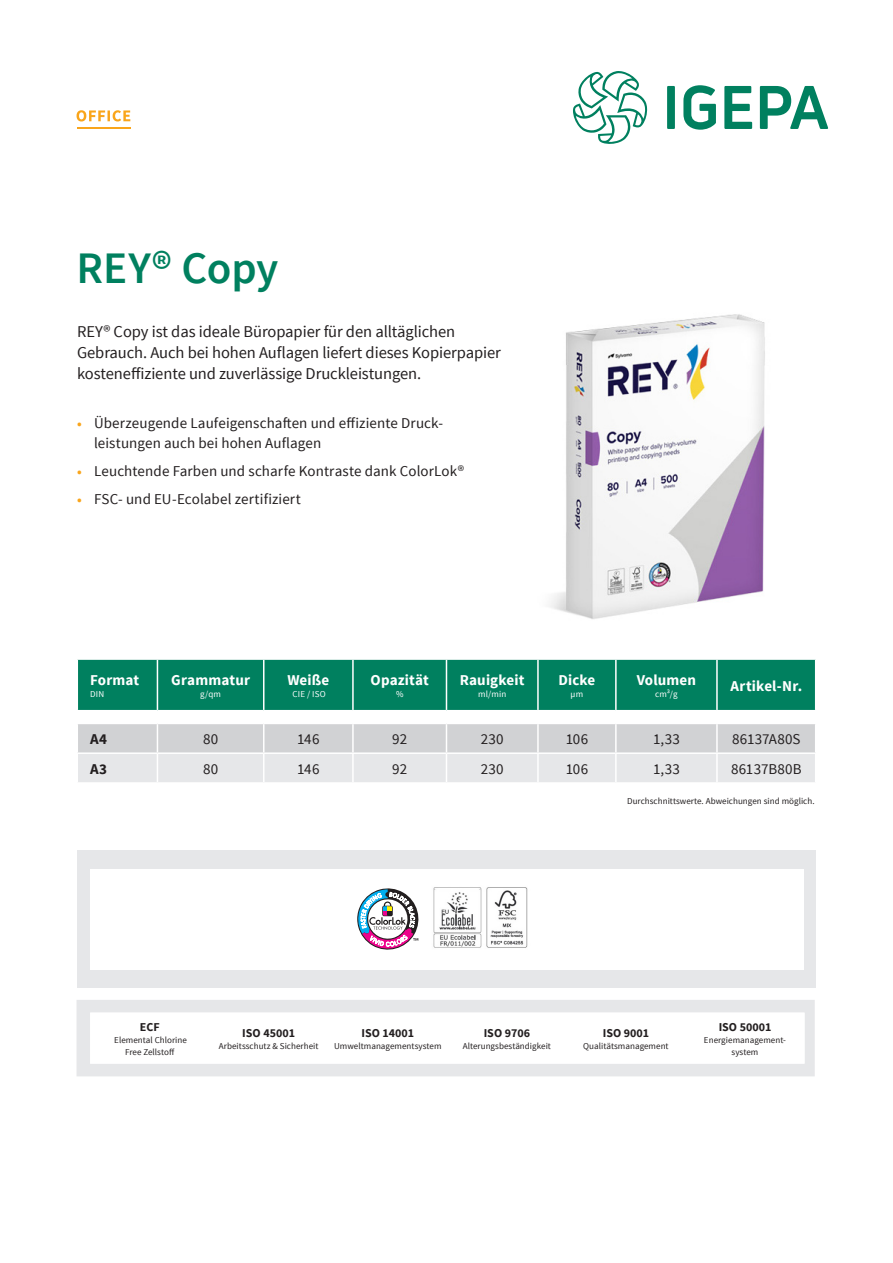
<style>
.page{position:relative;width:893px;height:1263px;background:#fff}
.page>*{position:absolute;margin:0;border:0;box-sizing:border-box;transform-origin:0 0}
.t1{font:600 45px "Source Sans Pro";letter-spacing:-.005em;color:#00805f}
.t2{font:16.5px/21px "Source Sans Pro";letter-spacing:-.005em;color:#231f20}
.t3{font:15px/19.5px "Source Sans Pro";letter-spacing:.01em;color:#231f20}
.t4{font:700 15px "Source Sans Pro";letter-spacing:.01em;color:#fff}
.t5{font:700 15px "Source Sans Pro";color:#231f20}
.t6{font:700 12px "Source Sans Pro";color:#231f20}
.t7{font:9px/12px "Source Sans Pro";letter-spacing:.005em;color:#231f20;text-align:center}
.t8{font:9px "Source Sans Pro";letter-spacing:.025em;color:#fff}
.s1{font-weight:700;font-size:13.5px;color:#f9a51b}
</style>
<div class="page">
<img style="left:550px;top:314px;width:215px;height:305px">
<div style="left:77px;top:1000px;width:738px;height:76px;background:#e6e7e9"></div>
<svg style="left:90px;top:1012px;width:714px;height:52px"></svg>
<div style="left:77px;top:850px;width:739px;height:138px;background:#e6e7e9"></div>
<div style="left:90px;top:869px;width:714px;height:100px;background:#fff"></div>
<svg style="left:77px;top:660px;width:739px;height:122px;background:#87bbaf"></svg>
<hr style="left:538px;top:752px;width:78px;height:2px;background:#fff">
<hr style="left:537px;top:754px;width:2px;height:28px;background:#fff">
<hr style="left:616px;top:752px;width:101px;height:2px;background:#fff">
<hr style="left:615px;top:754px;width:2px;height:28px;background:#fff">
<hr style="left:716px;top:754px;width:2px;height:28px;background:#fff">
<svg style="left:357px;top:888px;width:62px;height:62px"></svg>
<img style="left:433px;top:887px;width:95px;height:61px">
<svg style="left:77px;top:110px;width:53px;height:11px"></svg>
<hr style="left:77px;top:127px;width:53px;height:1px;background:#f9a51b">
<svg style="left:683px;top:85px;width:33px;height:45px"></svg>
<div style="left:667px;top:86px;width:8px;height:43px;background:#00805f"></div>
<svg style="left:724px;top:86px;width:28px;height:43px"></svg>
<svg style="left:760px;top:86px;width:68px;height:43px"></svg>
<svg style="left:573px;top:71px;width:74px;height:73px"></svg>
<h1 class="t1" style="left:77px;top:240px;width:203px">REY® Copy</h1>
<p class="t2" style="left:77px;top:322px;width:425px">REY® Copy ist das ideale Büropapier für den alltäglichen<br>Gebrauch. Auch bei hohen Auflagen liefert dieses Kopierpapier kosteneffiziente und zuverlässige Druckleistungen.</p>
<p class="t3" style="left:94px;top:414px;width:351px;text-indent:-17px"><span class="s1">•</span> Überzeugende Laufeigenschaften und effiziente Druck&shy;leistungen auch bei hohen Auflagen</p>
<p class="t3" style="left:77px;top:461px;width:389px"><span class="s1">•</span> Leuchtende Farben und scharfe Kontraste dank ColorLok®</p>
<p class="t3" style="left:77px;top:489px;width:225px"><span class="s1">•</span> FSC- und EU-Ecolabel zertifiziert</p>
<p class="t4" style="left:90px;top:670px;width:51px">Format</p>
<p class="t8" style="left:90px;top:688px;width:16px">DIN</p>
<p class="t4" style="left:171px;top:670px;width:80px">Grammatur</p>
<p class="t8" style="left:200px;top:688px;width:22px">g/qm</p>
<p class="t4" style="left:287px;top:670px;width:44px">Weiße</p>
<p class="t8" style="left:293px;top:688px;width:35px">CIE / ISO</p>
<p class="t4" style="left:370px;top:670px;width:60px">Opazität</p>
<p class="t8" style="left:396px;top:688px;width:9px">%</p>
<p class="t4" style="left:460px;top:670px;width:66px">Rauigkeit</p>
<p class="t8" style="left:478px;top:688px;width:30px">ml/min</p>
<p class="t4" style="left:558px;top:670px;width:39px">Dicke</p>
<p class="t8" style="left:571px;top:688px;width:14px">µm</p>
<p class="t4" style="left:637px;top:670px;width:61px">Volumen</p>
<p class="t8" style="left:655px;top:688px;width:24px">cm³/g</p>
<p class="t4" style="left:730px;top:676px;width:73px">Artikel-Nr.</p>
<p class="t5" style="left:90px;top:729px;width:18px">A4</p>
<p class="t3" style="left:203px;top:729px;width:17px">80</p>
<p class="t3" style="left:297px;top:729px;width:24px">146</p>
<p class="t3" style="left:392px;top:729px;width:16px">92</p>
<p class="t3" style="left:481px;top:729px;width:24px">230</p>
<p class="t3" style="left:566px;top:729px;width:24px">106</p>
<p class="t3" style="left:653px;top:729px;width:28px">1,33</p>
<p class="t3" style="left:732px;top:729px;width:70px">86137A80S</p>
<p class="t5" style="left:90px;top:759px;width:19px">A3</p>
<p class="t3" style="left:203px;top:759px;width:17px">80</p>
<p class="t3" style="left:297px;top:759px;width:24px">146</p>
<p class="t3" style="left:392px;top:759px;width:16px">92</p>
<p class="t3" style="left:481px;top:759px;width:24px">230</p>
<p class="t3" style="left:566px;top:759px;width:24px">106</p>
<p class="t3" style="left:653px;top:759px;width:28px">1,33</p>
<p class="t3" style="left:731px;top:759px;width:72px">86137B80B</p>
<p class="t7" style="left:627px;top:795px;width:189px">Durchschnittswerte. Abweichungen sind möglich.</p>
<p class="t6" style="left:140px;top:1019px;width:21px">ECF</p>
<p class="t7" style="left:114px;top:1034px;width:74px">Elemental Chlorine<br>Free Zellstoff</p>
<p class="t6" style="left:242px;top:1025px;width:55px">ISO 45001</p>
<p class="t7" style="left:219px;top:1040px;width:101px">Arbeitsschutz &amp; Sicherheit</p>
<p class="t6" style="left:361px;top:1025px;width:54px">ISO 14001</p>
<p class="t7" style="left:334px;top:1040px;width:109px">Umweltmanagementsystem</p>
<p class="t6" style="left:484px;top:1025px;width:48px">ISO 9706</p>
<p class="t7" style="left:463px;top:1040px;width:90px">Alterungsbeständigkeit</p>
<p class="t6" style="left:603px;top:1025px;width:48px">ISO 9001</p>
<p class="t7" style="left:583px;top:1040px;width:87px">Qualitätsmanagement</p>
<p class="t6" style="left:719px;top:1019px;width:54px">ISO 50001</p>
<p class="t7" style="left:704px;top:1034px;width:84px">Energiemanagement&shy;system</p>
</div>
